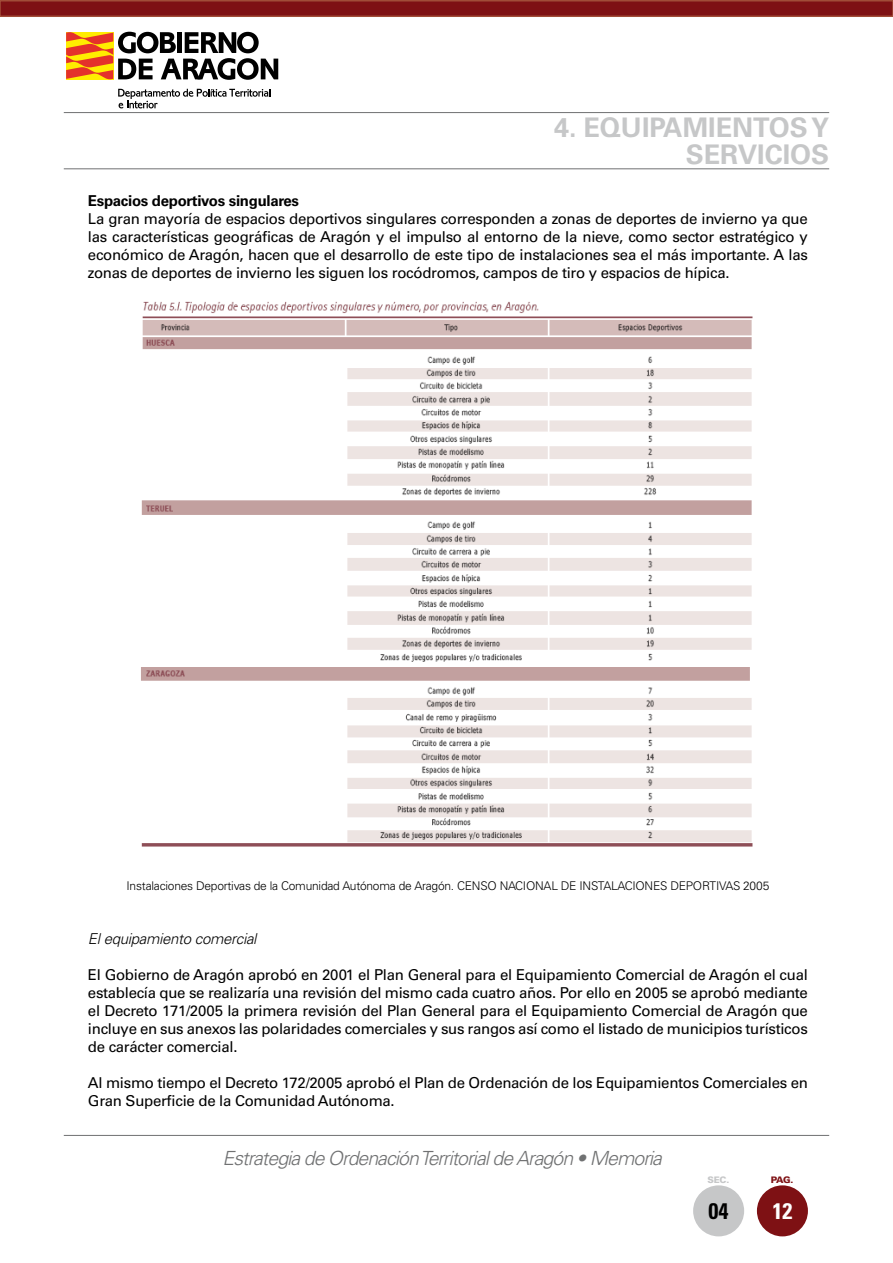
<style>
.page{position:relative;width:893px;height:1263px;background:#fff}
.page>*{position:absolute;margin:0;border:0;box-sizing:border-box;transform-origin:0 0}
.t1{font:700 27px/27px "Univers LT Std";color:#c6c7c8;text-align:right}
.t2{font:700 condensed 22.5px "Univers LT Std";color:#000}
.t3{font:700 condensed 22.5px "Univers LT Std";color:#fff}
.t4{font:italic 300 19.5px "Univers LT Std";letter-spacing:-.05em;color:#707172}
.t5{font:15px/18px "Univers LT Std";letter-spacing:-.02em;color:#000;text-align:justify}
.t6{font:700 15px "Univers LT Std";letter-spacing:-.02em;color:#000}
.t7{font:italic 300 15px "Univers LT Std";letter-spacing:-.02em;color:#000}
.t8{font:300 12px "Univers LT Std";letter-spacing:-.02em;color:#000}
.t9{font:900 9px "Univers LT Std";color:#c6c7c8}
.t10{font:900 9px "Univers LT Std";color:#7e1114}
</style>
<div class="page">
<div style="left:0;top:1px;width:893px;height:15px;background:#7e1114"></div>
<div style="left:0;top:0;width:893px;height:17px;border:2px solid #a14d38"></div>
<svg style="left:118px;top:89px;width:152px;height:19px"></svg>
<svg style="left:66px;top:32px;width:212px;height:48px"></svg>
<hr style="left:64px;top:168px;width:765px;height:1px;background:#707172">
<hr style="left:64px;top:1135px;width:765px;height:1px;background:#707172">
<div style="left:757px;top:1185px;width:51px;height:51px;background:#7e1114;border-radius:50%"></div>
<div style="left:693px;top:1185px;width:51px;height:51px;background:#c6c7c8;border-radius:50%"></div>
<hr style="left:64px;top:112px;width:765px;height:1px;background:#707172">
<img style="left:141px;top:301px;width:612px;height:546px">
<h1 class="t1" style="left:554px;top:114px;width:277px">4. EQUIPAMIENTOS Y<br>SERVICIOS</h1>
<p class="t6" style="left:88px;top:192px;width:213px">Espacios deportivos singulares</p>
<p class="t5" style="left:88px;top:210px;width:721px">La gran mayoría de espacios deportivos singulares corresponden a zonas de deportes de invierno ya que las características geográficas de Aragón y el impulso al entorno de la nieve, como sector estratégico y económico de Aragón, hacen que el desarrollo de este tipo de instalaciones sea el más importante. A las zonas de deportes de invierno les siguen los rocódromos, campos de tiro y espacios de hípica.</p>
<p class="t8" style="left:126px;top:879px;width:644px">Instalaciones Deportivas de la Comunidad Autónoma de Aragón. CENSO NACIONAL DE INSTALACIONES DEPORTIVAS 2005</p>
<p class="t7" style="left:88px;top:930px;width:170px">El equipamiento comercial</p>
<p class="t5" style="left:88px;top:966px;width:721px">El Gobierno de Aragón aprobó en 2001 el Plan General para el Equipamiento Comercial de Aragón el cual establecía que se realizaría una revisión del mismo cada cuatro años. Por ello en 2005 se aprobó mediante el Decreto 171/2005 la primera revisión del Plan General para el Equipamiento Comercial de Aragón que incluye en sus anexos las polaridades comerciales y sus rangos así como el listado de municipios turísticos de carácter comercial.</p>
<p class="t5" style="left:88px;top:1074px;width:721px">Al mismo tiempo el Decreto 172/2005 aprobó el Plan de Ordenación de los Equipamientos Comerciales en<br>Gran Superficie de la Comunidad Autónoma.</p>
<h3 class="t4" style="left:222px;top:1147px;width:441px">Estrategia de Ordenación Territorial de Aragón • Memoria</h3>
<p class="t9" style="left:707px;top:1174px;width:23px">SEC.</p>
<p class="t10" style="left:771px;top:1174px;width:24px">PAG.</p>
<h2 class="t2" style="left:709px;top:1197px;width:21px">04</h2>
<h2 class="t3" style="left:772px;top:1197px;width:21px">12</h2>
</div>
